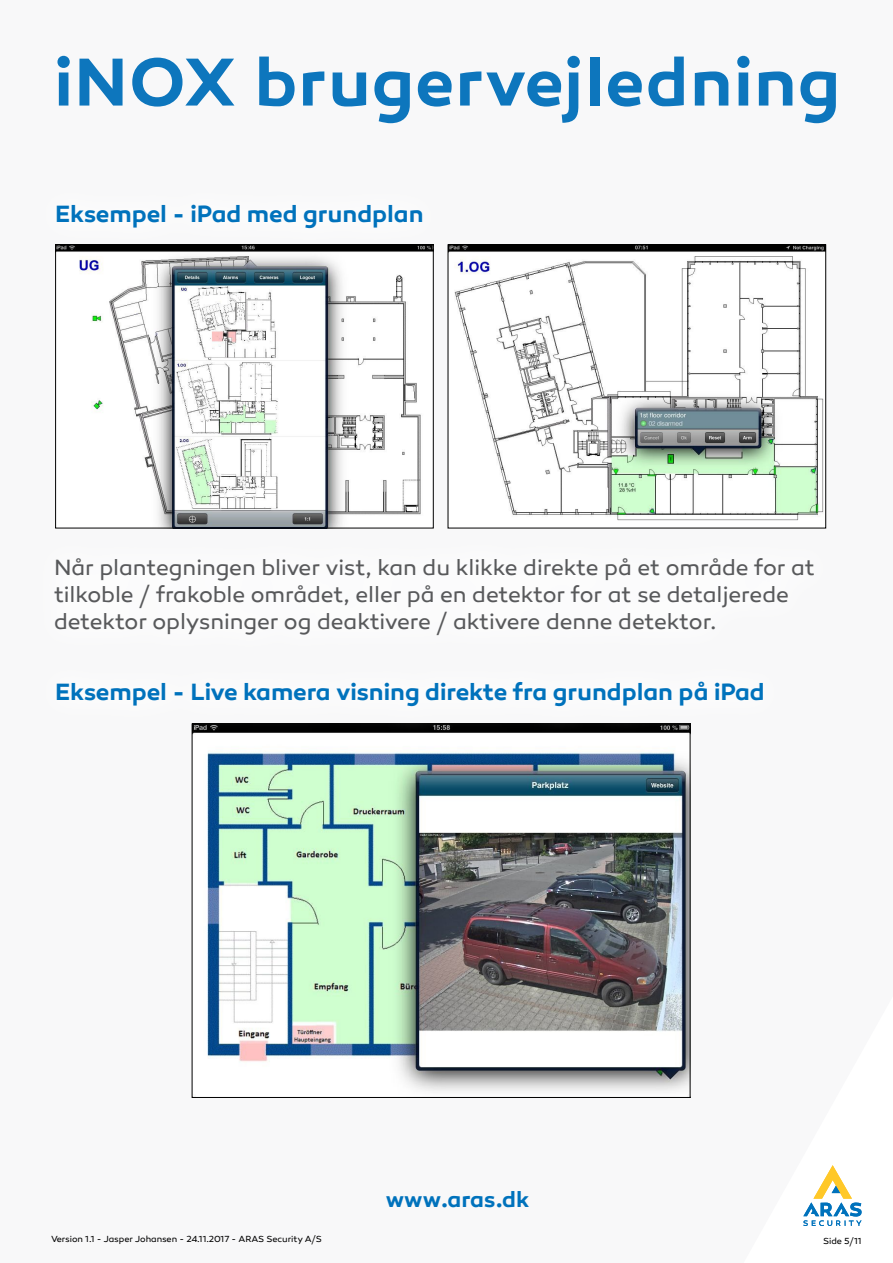
<style>
.page{position:relative;width:893px;height:1263px;background:#fff}
.page>*{position:absolute;margin:0;border:0;box-sizing:border-box;transform-origin:0 0}
.t1{font:600 69px "Canaro";letter-spacing:.015em;color:#0d76bd}
.t2{font:600 24px "Canaro";letter-spacing:-.005em;color:#0072bc}
.t3{font:22.5px/27px "Canaro";letter-spacing:-.005em;color:#58595b}
.t4{font:600 22.5px "Canaro";color:#0072bc}
.t5{font:9px "Canaro";letter-spacing:-.005em;color:#000}
</style>
<div class="page">
<svg style="left:803px;top:1165px;width:58px;height:61px"></svg>
<img style="left:194px;top:732px;width:495px;height:359px">
<img style="left:57px;top:246px;width:375px;height:280px">
<div style="left:55px;top:244px;width:379px;height:284px;border:1px solid #000"></div>
<img style="left:450px;top:246px;width:374px;height:275px">
<div style="left:448px;top:244px;width:378px;height:284px;border:1px solid #000"></div>
<h1 class="t1" style="left:54px;top:40px;width:787px">iNOX brugervejledning</h1>
<p class="t2" style="left:55px;top:199px;width:370px">Eksempel - iPad med grundplan</p>
<p class="t3" style="left:54px;top:554px;width:762px">Når plantegningen bliver vist, kan du klikke direkte på et område for at tilkoble / frakoble området, eller på en detektor for at se detaljerede detektor oplysninger og deaktivere / aktivere denne detektor.</p>
<p class="t2" style="left:55px;top:677px;width:711px">Eksempel - Live kamera visning direkte fra grundplan på iPad</p>
<p class="t4" style="left:386px;top:1186px;width:145px">www.aras.dk</p>
<p class="t5" style="left:51px;top:1234px;width:273px">Version 1.1 - Jasper Johansen - 24.11.2017 - ARAS Security A/S</p>
<p class="t5" style="left:823px;top:1236px;width:40px">Side 5/11</p>
</div>
